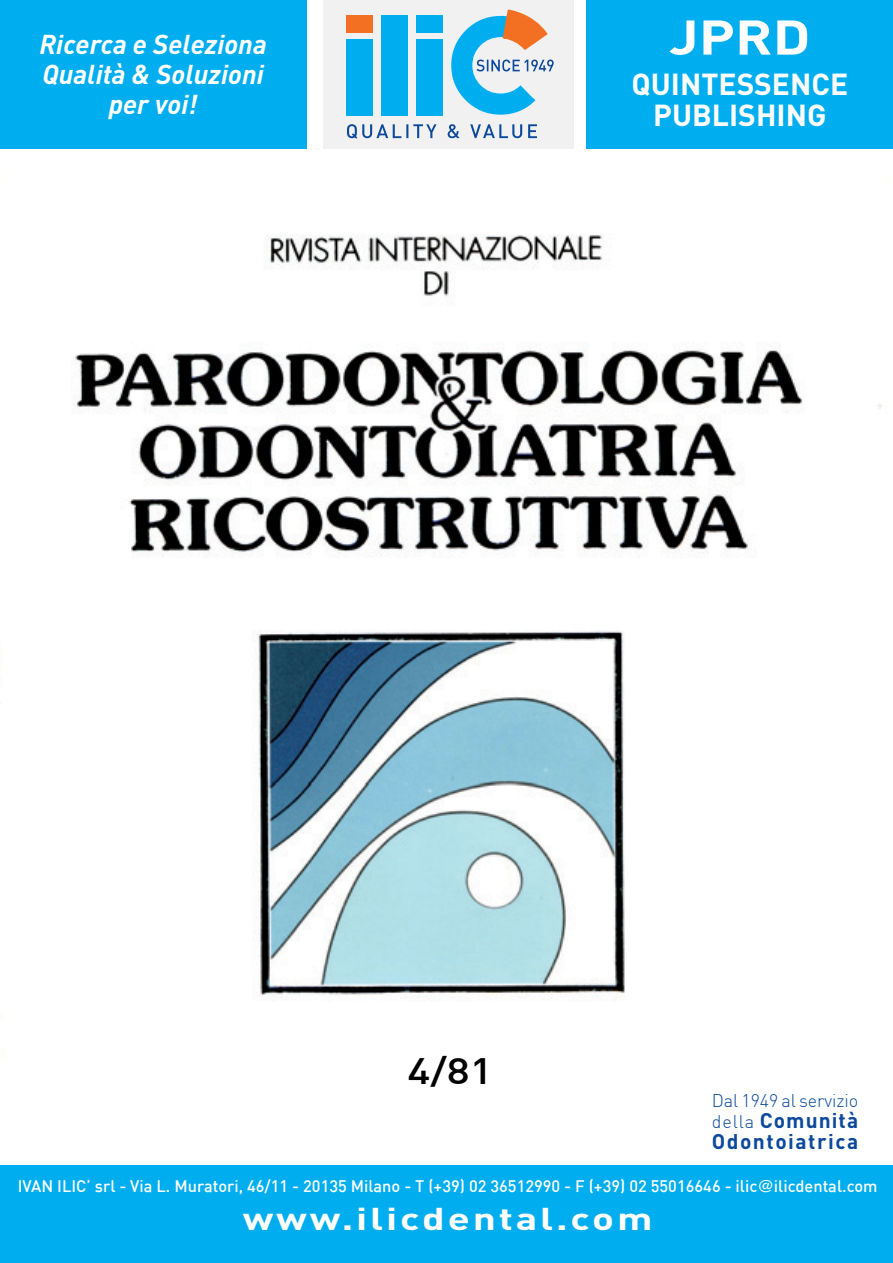
<style>
.page{position:relative;width:893px;height:1263px;background:#fff}
.page>*{position:absolute;margin:0;border:0;box-sizing:border-box;transform-origin:0 0}
.t1{font:700 48px "DIN";color:#fff;scale:1.2 1}
.t2{font:500 36px "DIN";color:#000;scale:1.2 1}
.t3{font:700 31.2px "DIN";color:#fff;scale:1.3 1}
.t4{font:700 30px/31.5px "DIN";color:#fff;text-align:center}
.t5{font:italic 700 27px/30px "DIN";color:#fff;text-align:center}
.t6{font:700 21px/21px "DIN";letter-spacing:.07em;color:#0c499c}
.t7{font:300 18px "DIN";letter-spacing:-.005em;color:#0c499c}
.t8{font:500 16.35px "DIN";color:#fff}
.s1{font-weight:300;font-size:18px}
.s2{font-family:"Helvetica";font-weight:400}
</style>
<div class="page">
<img style="left:1px;top:234px;width:881px;height:825px">
<div style="left:0;top:0;width:306px;height:149px;background:#00aeef"></div>
<div style="left:587px;top:0;width:306px;height:149px;background:#00aeef"></div>
<div style="left:323px;top:0;width:251px;height:149px;background:#f1f1f2"></div>
<svg style="left:451px;top:11px;width:103px;height:104px"></svg>
<div style="left:417px;top:39px;width:26px;height:76px;background:#00aeef"></div>
<div style="left:417px;top:15px;width:26px;height:18px;background:#00aeef"></div>
<div style="left:347px;top:39px;width:26px;height:76px;background:#00aeef"></div>
<div style="left:347px;top:15px;width:26px;height:18px;background:#f36f21"></div>
<div style="left:382px;top:15px;width:26px;height:100px;background:#00aeef"></div>
<svg style="left:347px;top:124px;width:190px;height:15px"></svg>
<div style="left:0;top:1166px;width:893px;height:97px;background:#00aeef"></div>
<h3 class="t5" style="left:39px;top:28px;width:229px">Ricerca e Seleziona<br>Qualità &amp; Soluzioni per voi!</h3>
<h1 class="t1" style="left:669px;top:6px;width:119px">JPRD</h1>
<h3 class="t4" style="left:632px;top:67px;width:218px">Quintessence<br>Publishing</h3>
<h2 class="t2" style="left:407px;top:1048px;width:73px">4/81</h2>
<p class="t7" style="left:712px;top:1089px;width:148px">Dal 1949 al servizio</p>
<p class="t6" style="left:712px;top:1108px;width:148px"><span class="s1">della</span> Comunità<br>Odontoiatrica</p>
<p class="t8" style="left:18px;top:1176px;width:861px">IVAN ILIC’ srl - Via L. Muratori, 46/11 - 20135 Milano - T (+39) 02 36512990 - F (+39) 02 55016646 - ilic<span class="s2">@</span>ilicdental.com</p>
<h3 class="t3" style="left:243px;top:1198px;width:317px">www.ilicdental.com</h3>
</div>
